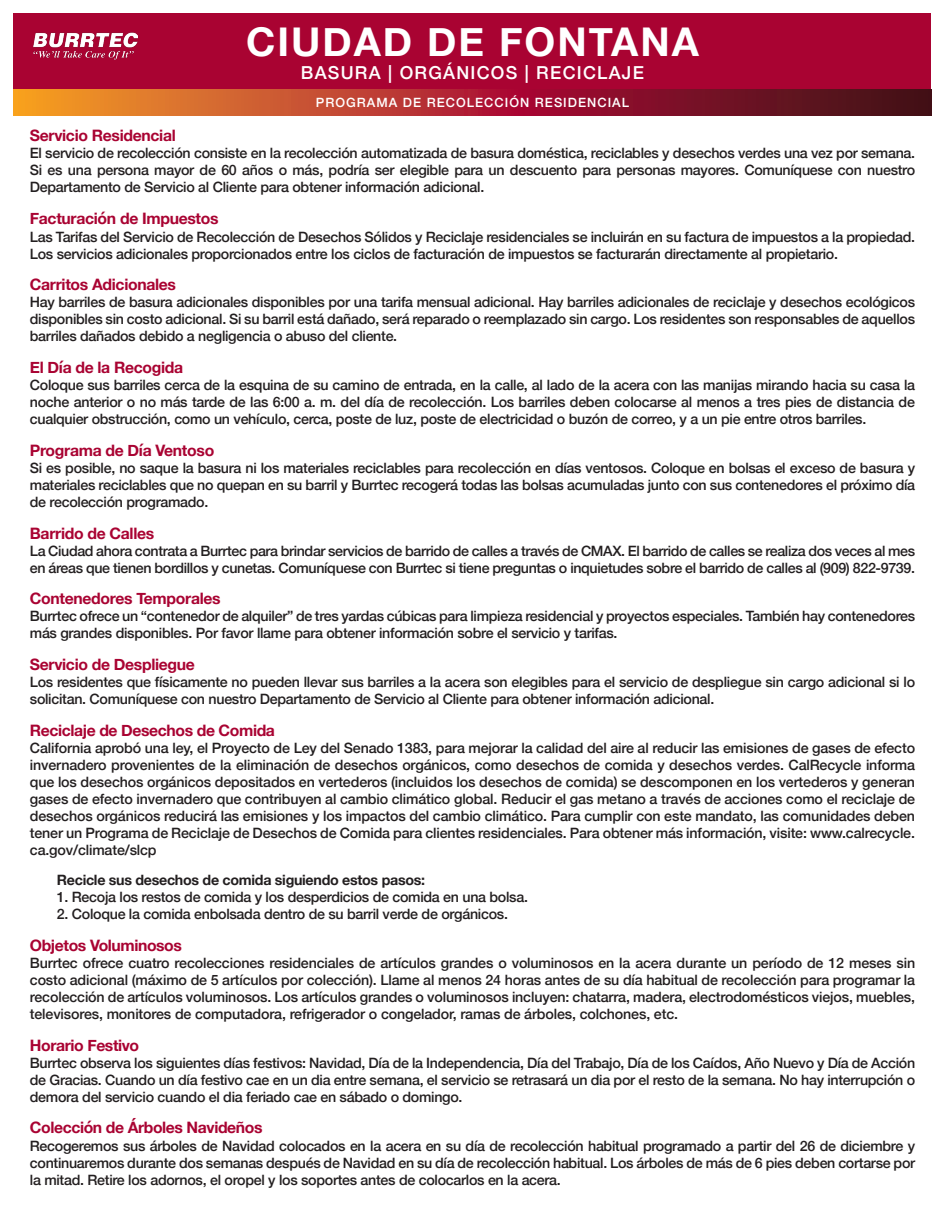
<style>
.page{position:relative;width:945px;height:1215px;background:#fff}
.page>*{position:absolute;margin:0;border:0;box-sizing:border-box;transform-origin:0 0}
.t1{font:700 39.6px "Helvetica Neue";letter-spacing:.05em;color:#fff}
.t2{font:500 17.85px "Helvetica Neue";letter-spacing:.07em;color:#fff}
.t3{font:700 15.75px "Helvetica Neue";letter-spacing:-.02em;color:#a90332}
.t4{font:500 14.25px/17.1px "Helvetica Neue";letter-spacing:-.02em;color:#231f20;text-align:justify}
.t5{font:700 14.25px "Helvetica Neue";letter-spacing:-.02em;color:#231f20}
.t6{font:500 12.75px "Helvetica Neue";letter-spacing:.08em;color:#fff}
</style>
<div class="page">
<div style="left:14px;top:14px;width:918px;height:90px;background:#a90332"></div>
<svg style="left:14px;top:90px;width:918px;height:26px;background:#a4382a"></svg>
<img style="left:33px;top:32px;width:105px;height:28px">
<p class="t1" style="left:246px;top:11px;width:454px">CIUDAD DE FONTANA</p>
<p class="t6" style="left:316px;top:92px;width:315px">PROGRAMA DE RECOLECCIÓN RESIDENCIAL</p>
<p class="t2" style="left:301px;top:58px;width:345px">BASURA | ORGÁNICOS | RECICLAJE</p>
<p class="t3" style="left:30px;top:123px;width:147px">Servicio Residencial</p>
<p class="t4" style="left:30px;top:143px;width:887px">El servicio de recolección consiste en la recolección automatizada de basura doméstica, reciclables y desechos verdes una vez por semana.<br>Si es una persona mayor de 60 años o más, podría ser elegible para un descuento para personas mayores. Comuníquese con nuestro Departamento de Servicio al Cliente para obtener información adicional.</p>
<p class="t3" style="left:30px;top:206px;width:190px">Facturación de Impuestos</p>
<p class="t4" style="left:30px;top:227px;width:887px">Las Tarifas del Servicio de Recolección de Desechos Sólidos y Reciclaje residenciales se incluirán en su factura de impuestos a la propiedad.<br>Los servicios adicionales proporcionados entre los ciclos de facturación de impuestos se facturarán directamente al propietario.</p>
<p class="t3" style="left:30px;top:272px;width:148px">Carritos Adicionales</p>
<p class="t4" style="left:30px;top:292px;width:887px">Hay barriles de basura adicionales disponibles por una tarifa mensual adicional. Hay barriles adicionales de reciclaje y desechos ecológicos disponibles sin costo adicional. Si su barril está dañado, será reparado o reemplazado sin cargo. Los residentes son responsables de aquellos barriles dañados debido a negligencia o abuso del cliente.</p>
<p class="t3" style="left:30px;top:355px;width:155px">El Día de la Recogida</p>
<p class="t4" style="left:30px;top:375px;width:887px">Coloque sus barriles cerca de la esquina de su camino de entrada, en la calle, al lado de la acera con las manijas mirando hacia su casa la noche anterior o no más tarde de las 6:00 a. m. del día de recolección. Los barriles deben colocarse al menos a tres pies de distancia de cualquier obstrucción, como un vehículo, cerca, poste de luz, poste de electricidad o buzón de correo, y a un pie entre otros barriles.</p>
<p class="t3" style="left:30px;top:438px;width:186px">Programa de Día Ventoso</p>
<p class="t4" style="left:30px;top:458px;width:887px">Si es posible, no saque la basura ni los materiales reciclables para recolección en días ventosos. Coloque en bolsas el exceso de basura y materiales reciclables que no quepan en su barril y Burrtec recogerá todas las bolsas acumuladas junto con sus contenedores el próximo día de recolección programado.</p>
<p class="t3" style="left:30px;top:521px;width:126px">Barrido de Calles</p>
<p class="t4" style="left:30px;top:541px;width:887px">La Ciudad ahora contrata a Burrtec para brindar servicios de barrido de calles a través de CMAX. El barrido de calles se realiza dos veces al mes en áreas que tienen bordillos y cunetas. Comuníquese con Burrtec si tiene preguntas o inquietudes sobre el barrido de calles al (909) 822-9739.</p>
<p class="t3" style="left:30px;top:586px;width:192px">Contenedores Temporales</p>
<p class="t4" style="left:30px;top:607px;width:887px">Burrtec ofrece un “contenedor de alquiler” de tres yardas cúbicas para limpieza residencial y proyectos especiales. También hay contenedores más grandes disponibles. Por favor llame para obtener información sobre el servicio y tarifas.</p>
<p class="t3" style="left:30px;top:652px;width:167px">Servicio de Despliegue</p>
<p class="t4" style="left:30px;top:672px;width:887px">Los residentes que físicamente no pueden llevar sus barriles a la acera son elegibles para el servicio de despliegue sin cargo adicional si lo solicitan. Comuníquese con nuestro Departamento de Servicio al Cliente para obtener información adicional.</p>
<p class="t3" style="left:30px;top:718px;width:247px">Reciclaje de Desechos de Comida</p>
<p class="t4" style="left:30px;top:738px;width:887px">California aprobó una ley, el Proyecto de Ley del Senado 1383, para mejorar la calidad del aire al reducir las emisiones de gases de efecto invernadero provenientes de la eliminación de desechos orgánicos, como desechos de comida y desechos verdes. CalRecycle informa que los desechos orgánicos depositados en vertederos (incluidos los desechos de comida) se descomponen en los vertederos y generan gases de efecto invernadero que contribuyen al cambio climático global. Reducir el gas metano a través de acciones como el reciclaje de desechos orgánicos reducirá las emisiones y los impactos del cambio climático. Para cumplir con este mandato, las comunidades deben tener un Programa de Reciclaje de Desechos de Comida para clientes residenciales. Para obtener más información, visite: www.calrecycle. ca.gov/climate/slcp</p>
<p class="t5" style="left:57px;top:869px;width:370px">Recicle sus desechos de comida siguiendo estos pasos:</p>
<p class="t4" style="left:57px;top:887px;width:473px">1. Recoja los restos de comida y los desperdicios de comida en una bolsa.</p>
<p class="t4" style="left:57px;top:904px;width:453px">2. Coloque la comida enbolsada dentro de su barril verde de orgánicos.</p>
<p class="t3" style="left:30px;top:933px;width:154px">Objetos Voluminosos</p>
<p class="t4" style="left:30px;top:953px;width:887px">Burrtec ofrece cuatro recolecciones residenciales de artículos grandes o voluminosos en la acera durante un período de 12 meses sin costo adicional (máximo de 5 artículos por colección). Llame al menos 24 horas antes de su día habitual de recolección para programar la recolección de artículos voluminosos. Los artículos grandes o voluminosos incluyen: chatarra, madera, electrodomésticos viejos, muebles, televisores, monitores de computadora, refrigerador o congelador, ramas de árboles, colchones, etc.</p>
<p class="t3" style="left:30px;top:1033px;width:111px">Horario Festivo</p>
<p class="t4" style="left:30px;top:1053px;width:887px">Burrtec observa los siguientes días festivos: Navidad, Día de la Independencia, Día del Trabajo, Día de los Caídos, Año Nuevo y Día de Acción de Gracias. Cuando un día festivo cae en un dia entre semana, el servicio se retrasará un dia por el resto de la semana. No hay interrupción o demora del servicio cuando el dia feriado cae en sábado o domingo.</p>
<p class="t3" style="left:30px;top:1115px;width:234px">Colección de Árboles Navideños</p>
<p class="t4" style="left:30px;top:1136px;width:887px">Recogeremos sus árboles de Navidad colocados en la acera en su día de recolección habitual programado a partir del 26 de diciembre y continuaremos durante dos semanas después de Navidad en su día de recolección habitual. Los árboles de más de 6 pies deben cortarse por la mitad. Retire los adornos, el oropel y los soportes antes de colocarlos en la acera.</p>
</div>
